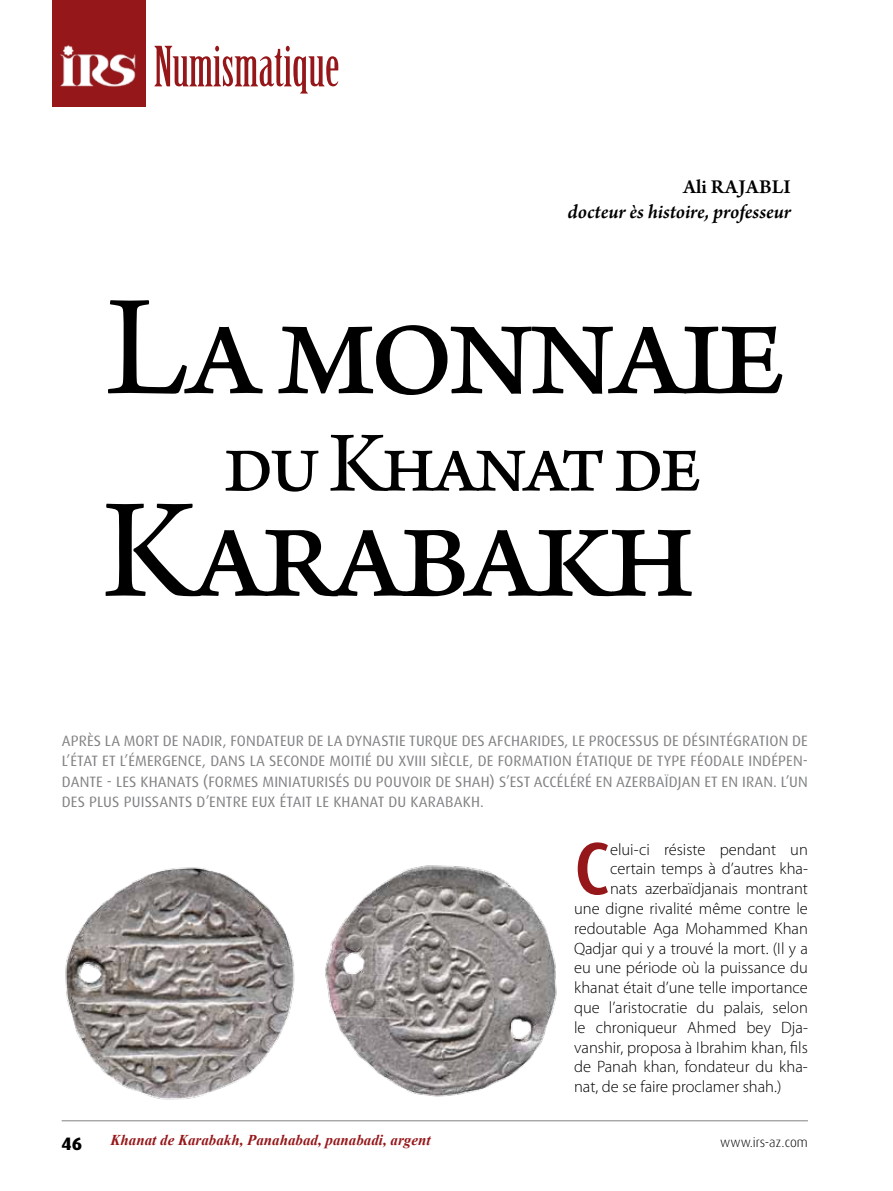
<style>
.page{position:relative;width:893px;height:1191px;background:#fff}
.page>*{position:absolute;margin:0;border:0;box-sizing:border-box;transform-origin:0 0}
.t1{font:150px "Arno Pro";letter-spacing:-.05em;color:#000}
.t2{font:148.5px "Arno Pro";letter-spacing:-.045em;color:#000}
.t3{font:90px "Arno Pro";letter-spacing:-.055em;color:#000}
.t4{font:500 74.1px "Dax Pro";color:#96171a}
.t5{font:54.15px "Birch Std";color:#96171a}
.t6{font:italic 600 20.7px "Arno Pro";letter-spacing:-.005em;color:#000}
.t7{font:600 20.7px "Arno Pro";letter-spacing:.015em;color:#000}
.t8{font:800 18px "Dax Pro";color:#000}
.t9{font:300 16.5px "Myriad Pro";color:#000}
.t10{font:15px "Dax Pro";letter-spacing:.01em;color:#808285}
.t11{font:italic 700 15px "Times New Roman";color:#96171a}
.t12{font:300 13.5px "Dax Pro";color:#000}
</style>
<div class="page">
<hr style="left:62px;top:1120px;width:746px;height:1px;background:#808285">
<div style="left:52px;top:0;width:94px;height:106px;background:#96171a"></div>
<img style="left:60px;top:45px;width:76px;height:41px">
<img style="left:65px;top:867px;width:230px;height:233px">
<img style="left:325px;top:865px;width:232px;height:232px">
<h3 class="t5" style="left:154px;top:36px;width:187px">Numismatique</h3>
<p class="t7" style="left:683px;top:174px;width:109px">Ali Rajabli</p>
<p class="t6" style="left:567px;top:199px;width:225px">docteur ès histoire, professeur</p>
<h1 class="t1" style="left:106px;top:262px;width:681px">La monnaie</h1>
<h3 class="t3" style="left:223px;top:412px;width:479px">du Khanat de</h3>
<h2 class="t2" style="left:102px;top:466px;width:596px">Karabakh</h2>
<p class="t10" style="left:62px;top:731px;width:73px">APRÈSLA MOR</p>
<p class="t10" style="left:153px;top:731px;width:48px">T DE NADIR</p>
<p class="t10" style="left:223px;top:731px;width:17px">, FONDA</p>
<p class="t10" style="left:273px;top:731px;width:233px">TEUR DE LA DYNASTI E TURQUE DES AFCHARID</p>
<p class="t10" style="left:551px;top:731px;width:47px">ES, LE PROC</p>
<p class="t10" style="left:622px;top:731px;width:152px">ESSUS DE DÉSINTÉGRATION</p>
<p class="t10" style="left:792px;top:731px;width:17px">DE</p>
<p class="t10" style="left:62px;top:751px;width:158px">L’ÉTAT ET L’ÉMERGENCE, DANS</p>
<p class="t10" style="left:250px;top:751px;width:43px">LA SECOND</p>
<p class="t10" style="left:319px;top:751px;width:189px">E MOITIÉ DU XVIII SI ÈCLE, DE FORMA</p>
<p class="t10" style="left:542px;top:751px;width:15px">TION</p>
<p class="t10" style="left:576px;top:751px;width:137px">ÉTATIQUE DE TYPE FÉODAL</p>
<p class="t10" style="left:737px;top:751px;width:72px">E INDÉPEN-</p>
<p class="t10" style="left:62px;top:772px;width:10px">DAN</p>
<p class="t10" style="left:90px;top:772px;width:61px">TE - LES KHANA</p>
<p class="t10" style="left:185px;top:772px;width:33px">TS (FORM</p>
<p class="t10" style="left:244px;top:772px;width:27px">ES MINIA</p>
<p class="t10" style="left:300px;top:772px;width:110px">TURISÉS DU POUVOIR</p>
<p class="t10" style="left:435px;top:772px;width:29px">DE SHAH</p>
<p class="t10" style="left:490px;top:772px;width:266px">) S’EST ACCÉLÉRÉ EN AZERBAÏDJAN ET EN IRAN</p>
<p class="t10" style="left:773px;top:772px;width:34px">. L’UN</p>
<p class="t10" style="left:62px;top:792px;width:87px">DES PLUS PUISSAN</p>
<p class="t10" style="left:178px;top:792px;width:165px">TS D’ENTRE EUX ÉTAIT LE KHANA</p>
<p class="t10" style="left:378px;top:792px;width:107px">T DU KARABAKH .</p>
<h3 class="t4" style="left:574px;top:820px;width:37px">C</h3>
<p class="t9" style="left:610px;top:840px;width:199px">elui-ci résiste pendant un</p>
<p class="t9" style="left:610px;top:859px;width:199px">certain temps à d’autres kha-</p>
<p class="t9" style="left:610px;top:879px;width:199px">nats azerbaïdjanais montrant</p>
<p class="t9" style="left:574px;top:899px;width:235px">une digne rivalité même contre le</p>
<p class="t9" style="left:574px;top:919px;width:235px">redoutable Aga Mohammed Khan</p>
<p class="t9" style="left:574px;top:939px;width:235px">Qadjar qui y a trouvé la mort. (I l y a</p>
<p class="t9" style="left:574px;top:958px;width:235px">eu une période où la puissance du</p>
<p class="t9" style="left:574px;top:978px;width:235px">khanat était d’une telle importance</p>
<p class="t9" style="left:574px;top:998px;width:235px">que l’aristocratie du palais, selon</p>
<p class="t9" style="left:574px;top:1018px;width:235px">le chroniqueur Ahmed bey Dja-</p>
<p class="t9" style="left:574px;top:1038px;width:235px">vanshir, proposa à I brahim khan, fils</p>
<p class="t9" style="left:574px;top:1057px;width:235px">de Panah khan, fondateur du kha-</p>
<p class="t9" style="left:574px;top:1077px;width:209px">nat, de se faire proclamer shah.)</p>
<p class="t11" style="left:111px;top:1129px;width:322px">Khanat de Karabakh, Panahabad, panabadi, argent</p>
<p class="t8" style="left:62px;top:1131px;width:22px">46</p>
<p class="t12" style="left:720px;top:1133px;width:89px">www.irs-az.com</p>
</div>
